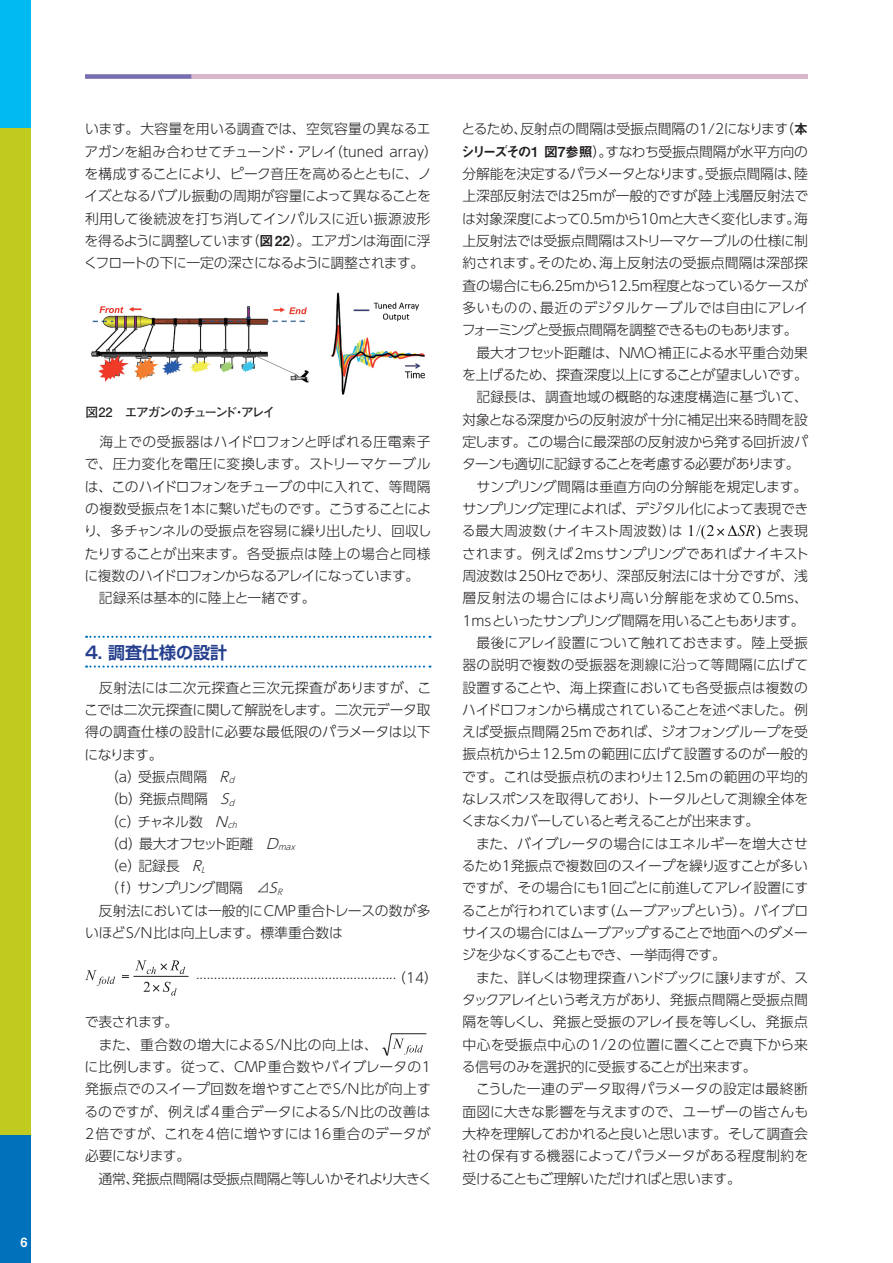
<style>
.page{position:relative;width:893px;height:1263px;background:#fff}
.page>*{position:absolute;margin:0;border:0;box-sizing:border-box;transform-origin:0 0}
.t1{font:700 16.95px "Shin Go Pro De";color:#253f8e}
.t2{font:300 13.8px/22.4px "UD Shin Go Pro";letter-spacing:-.015em;color:#231f20}
.t3{font:300 13.8px "Shin Go Pro";color:#231f20}
.t4{font:300 13.8px "UD Shin Go Pro";letter-spacing:.03em;color:#231f20}
.t5{font:300 13.8px "UD Shin Go Pro";letter-spacing:.015em;color:#231f20}
.t6{font:300 13.8px "UD Shin Go Pro";letter-spacing:-.075em;color:#231f20}
.t7{font:300 13.8px "UD Shin Go Pro";letter-spacing:-.045em;color:#231f20}
.t8{font:700 12.75px "Futo Go B101 Pro";letter-spacing:-.105em;color:#231f20}
.t9{font:12.75px "Midashi Go Pro MB31";color:#fff}
.s1{font-family:"UD Shin Go NT Pro"}
.s2{font-family:"Midashi Go Pro MB31";font-weight:400}
.s3{font-style:italic}
.s4{font-family:"UD Shin Go Pro"}
</style>
<div class="page">
<div style="left:0;top:0;width:30px;height:1263px;background:#c1cb1f"></div>
<div style="left:0;top:0;width:30px;height:128px;background:#00baf1"></div>
<div style="left:0;top:1135px;width:30px;height:128px;background:#0072bc"></div>
<svg style="left:86px;top:636px;width:344px;height:2px"></svg>
<svg style="left:86px;top:665px;width:344px;height:3px"></svg>
<hr style="left:133px;top:976px;width:56px;height:1px;background:#231f20">
<svg style="left:85px;top:970px;width:30px;height:16px"></svg>
<svg style="left:135px;top:960px;width:50px;height:14px"></svg>
<svg style="left:122px;top:975px;width:7px;height:3px"></svg>
<svg style="left:144px;top:982px;width:33px;height:13px"></svg>
<svg style="left:382px;top:1033px;width:45px;height:23px"></svg>
<svg style="left:689px;top:525px;width:71px;height:14px"></svg>
<div style="left:85px;top:74px;width:723px;height:5px;background:#d8b8c8"></div>
<div style="left:85px;top:74px;width:106px;height:5px;background:#756fb3"></div>
<img style="left:91px;top:292px;width:335px;height:103px">
<p class="t9" style="left:21px;top:1231px;width:9px">6</p>
<p class="t2" style="left:84px;top:117px;width:356px">います。大容量を用いる調査では、空気容量の異なるエアガンを組み合わせてチューンド・アレイ（tuned array）を構成することにより、ピーク音圧を高めるとともに、ノイズとなるバブル振動の周期が容量によって異なることを利用して後続波を打ち消してインパルスに近い<span class="s1">振源</span>波形を得るように調整しています（<span class="s2">図22</span>）。エアガンは海面に浮くフロートの下に一定の深さになるように調整されます。</p>
<p class="t8" style="left:86px;top:402px;width:191px">図22　エアガンのチューンド・アレイ</p>
<p class="t2" style="left:84px;top:430px;width:349px">　海上での受振器はハイドロフォンと呼ばれる圧電素子で、圧力変化を電圧に変換します。ストリーマケーブルは、このハイドロフォンをチューブの中に入れて、等間隔の複数受振点を１本に繋いだものです。こうすることにより、多チャンネルの受振点を容易に繰り出したり、回収したりすることが出来ます。各受振点は陸上の場合と同様に複数のハイドロフォンからなるアレイになっています。　記録系は基本的に陸上と一緒です。</p>
<p class="t1" style="left:85px;top:639px;width:144px">4. 調査仕様の設計</p>
<p class="t4" style="left:85px;top:676px;width:348px">　反射法には二次元探査と三次元探査がありますが、こ</p>
<p class="t2" style="left:84px;top:698px;width:348px">こでは二次元探査に関して<span class="s1">解説をします</span>。二次元データ取</p>
<p class="t5" style="left:85px;top:721px;width:347px">得の調査仕様の設計に必要な最低限のパラメータは以下</p>
<p class="t2" style="left:85px;top:743px;width:80px">になります。</p>
<p class="t2" style="left:105px;top:765px;width:134px">（a）受振点間隔　<span class="s3">R</span><sub>d</sub></p>
<p class="t2" style="left:105px;top:787px;width:134px">（b）発振点間隔　<span class="s3">S</span><sub>d</sub></p>
<p class="t2" style="left:105px;top:810px;width:137px">（c）チャネル数　<span class="s3">N</span><sub>ch</sub></p>
<p class="t6" style="left:105px;top:832px;width:195px">（d）最大オフセット距離　<span class="s3">D</span><sub>max</sub></p>
<p class="t2" style="left:105px;top:854px;width:105px">（e）記録長　<span class="s3">R</span><sub>L</sub></p>
<p class="t7" style="left:105px;top:877px;width:182px">（ f ）サンプリング間隔　⊿<span class="s3">S</span><sub>R</sub></p>
<p class="t2" style="left:85px;top:899px;width:347px">　反射法においては<span class="s1">一般的</span>にCMP重合トレースの数が多</p>
<p class="t2" style="left:85px;top:921px;width:259px">いほどS/N比は向上します。標準重合数は</p>
<p class="t3" style="left:196px;top:962px;width:244px">........................................................<span class="s4">（14）</span></p>
<p class="t2" style="left:85px;top:1010px;width:350px">で表されます。<br>　また、重合数の増大によるS/N比の向上は、<br>に比例します。従って、CMP重合数やバイブレータの１発振点でのスイープ回数を増やすことでS/N比が向上するのですが、例えば4重合データによるS/N比の改善は<br>2倍ですが、これを4倍に増やすには16重合のデータが必要になります。<br>　通常、発振点間隔は受振点間隔と等しいかそれより大きく</p>
<p class="t2" style="left:461px;top:117px;width:349px">とるため、反射点の間隔は受振点間隔の1/2になります（<span class="s2">本シリーズその1 図7参照</span>）。すなわち受振点間隔が水平方向の分解能を決定するパラメータとなります。受振点間隔は、陸上深部反射法では25mが一般的ですが、陸上浅層反射法では対象深度によって0.5mから10mと大きく変化します。海上反射法では受振点間隔はストリーマケーブルの仕様に制約されます。そのため、海上反射法の受振点間隔は深部探査の場合にも6.25mから12.5m程度となっているケースが<span class="s1">多いものの</span>、最近のデジタルケーブルでは自由にアレイフォーミングと受振点間隔を調整できるものもあります。　最大オフセット距離は、NMO補正による水平重合効果を上げるため、探査深度以上にすることが望ましいです。　記録長は、調査地域の概略的な速度構造に基づいて、対象となる深度からの反射波が十分に補足出来る時間を設定します。この場合に最深部の反射波から発する回折波パターンも適切に記録することを考慮する必要があります。　サンプリング間隔は垂直方向の分解能を規定します。サンプリング定理によれば、デジタル化によって表現できる最大周波数（ナイキスト周波数）は</p>
<p class="t2" style="left:461px;top:519px;width:349px;text-indent:305px">と表現されます。例えば2msサンプリングであればナイキスト周波数は250Hzであり<span class="s1">、</span>深部反射法には十分ですが、浅層反射法の場合にはより高い分解能を求めて0.5ms、<br>1msといったサンプリング間隔を用いることもあります。　最後にアレイ設置について触れておきます。陸上受振器の説明で複数の受振器を測線に沿って等間隔に広げて設置することや、海上探査においても各受振点は複数のハイドロフォンから構成されていることを述べました。例えば受振点間隔25mであれば、ジオフォングループを受振点杭から±12.5mの範囲に広げて設置するのが一般的です。これは受振点杭のまわり±12.5mの範囲の平均的なレスポンスを取得しており、トータルとして測線全体をくまなくカバーしていると考えることが出来ます。<br>　また、バイブレータの場合にはエネルギーを増大させるため１発振点で複数回のスイープを繰り返すことが多いですが、その場合にも１回<span class="s1">ごと</span>に前進してアレイ設置にすることが行われています（ムーブアップという）。バイブロサイスの場合にはムーブアップすることで地面へのダメージを少なくすることも<span class="s1">でき、</span>一挙両得です。<br>　また、詳しくは物理探査<span class="s1">ハンドブックに譲りますが、</span>スタックアレイという考え方があり、発振点間隔と受振点間隔を等しくし、発振と受振のアレイ長を等しくし、発振点中心を受振点中心の1/2の位置に置くことで真下から来る信号のみを選択的に受振することが出来ます。<br>　こうした一連のデータ取得パラメータの設定は最終断面図に大きな影響を与えますので、ユーザーの皆さんも大枠を理解しておかれると良いと思います。そして調査会社の保有する機器によってパラメータがある程度制約を受けることもご理解いただければと思います。</p>
</div>
